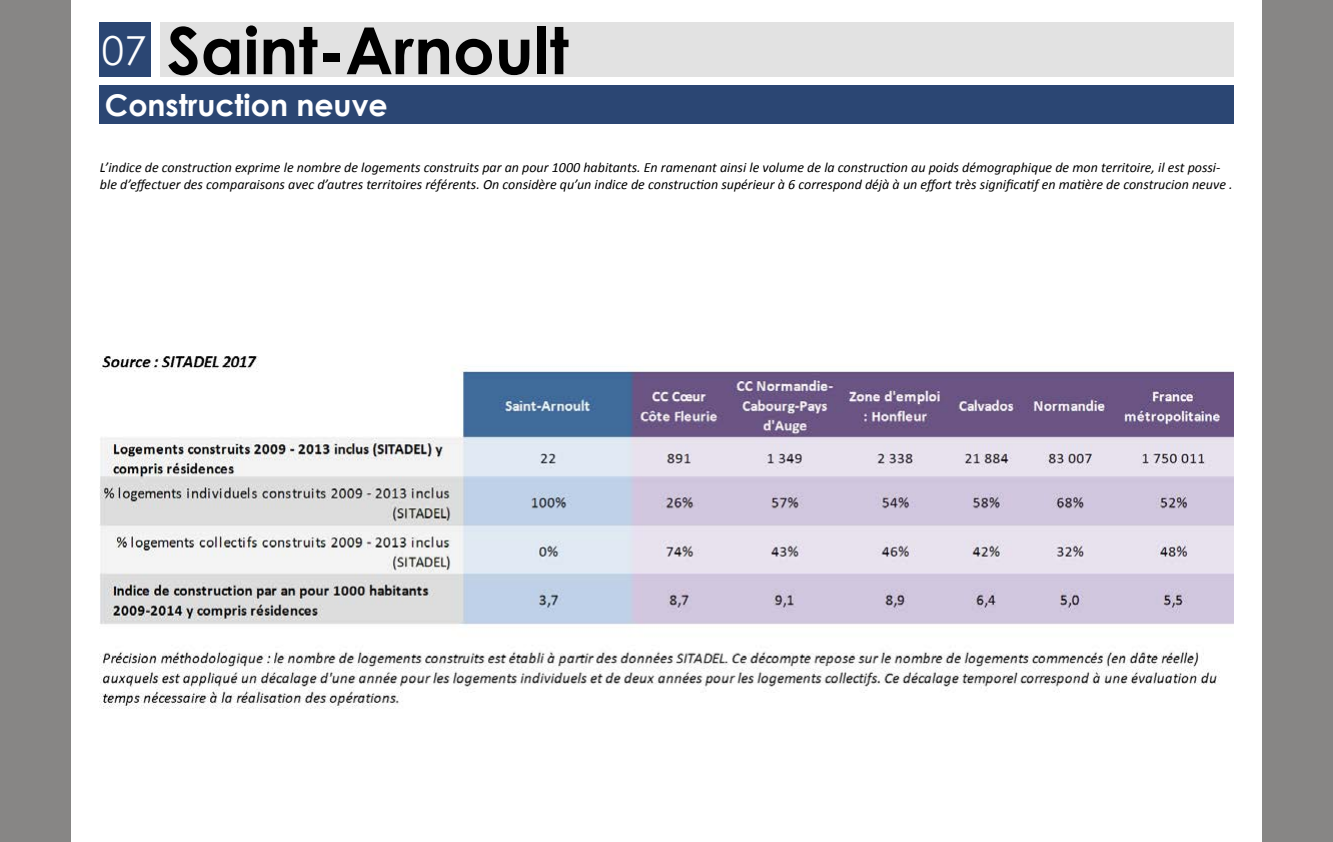
<style>
.page{position:relative;width:1333px;height:842px;background:#fff}
.page>*{position:absolute;margin:0;border:0;box-sizing:border-box;transform-origin:0 0}
.t1{font:700 65px "Century Gothic";color:#000}
.t2{font:40px "Century Gothic";color:#fff}
.t3{font:700 30px "Century Gothic";color:#fff}
.t4{font:italic 14px/16.8px "Calibri";color:#000}
</style>
<div class="page">
<div style="left:99px;top:23px;width:51px;height:54px;background:#2b4673"></div>
<div style="left:160px;top:23px;width:1073px;height:54px;background:#e2e2e2"></div>
<div style="left:99px;top:85px;width:1134px;height:39px;background:#2b4673"></div>
<div style="left:1261px;top:0;width:71px;height:842px;background:#878685"></div>
<div style="left:0;top:0;width:71px;height:842px;background:#878685"></div>
<img style="left:99px;top:356px;width:1134px;height:353px">
<h1 class="t1" style="left:167px;top:1px;width:403px">Saint-Arnoult</h1>
<h2 class="t2" style="left:102px;top:23px;width:46px">07</h2>
<h3 class="t3" style="left:105px;top:82px;width:284px">Construction neuve</h3>
<p class="t4" style="left:100px;top:159px;width:1134px">L’indice de construction exprime le nombre de logements construits par an pour 1000 habitants. En ramenant ainsi le volume de la construction au poids démographique de mon territoire, il est possi&shy;ble d’effectuer des comparaisons avec d’autres territoires référents. On considère qu’un indice de construction supérieur à 6 correspond déjà à un effort très significatif en matière de construcion neuve .</p>
</div>
